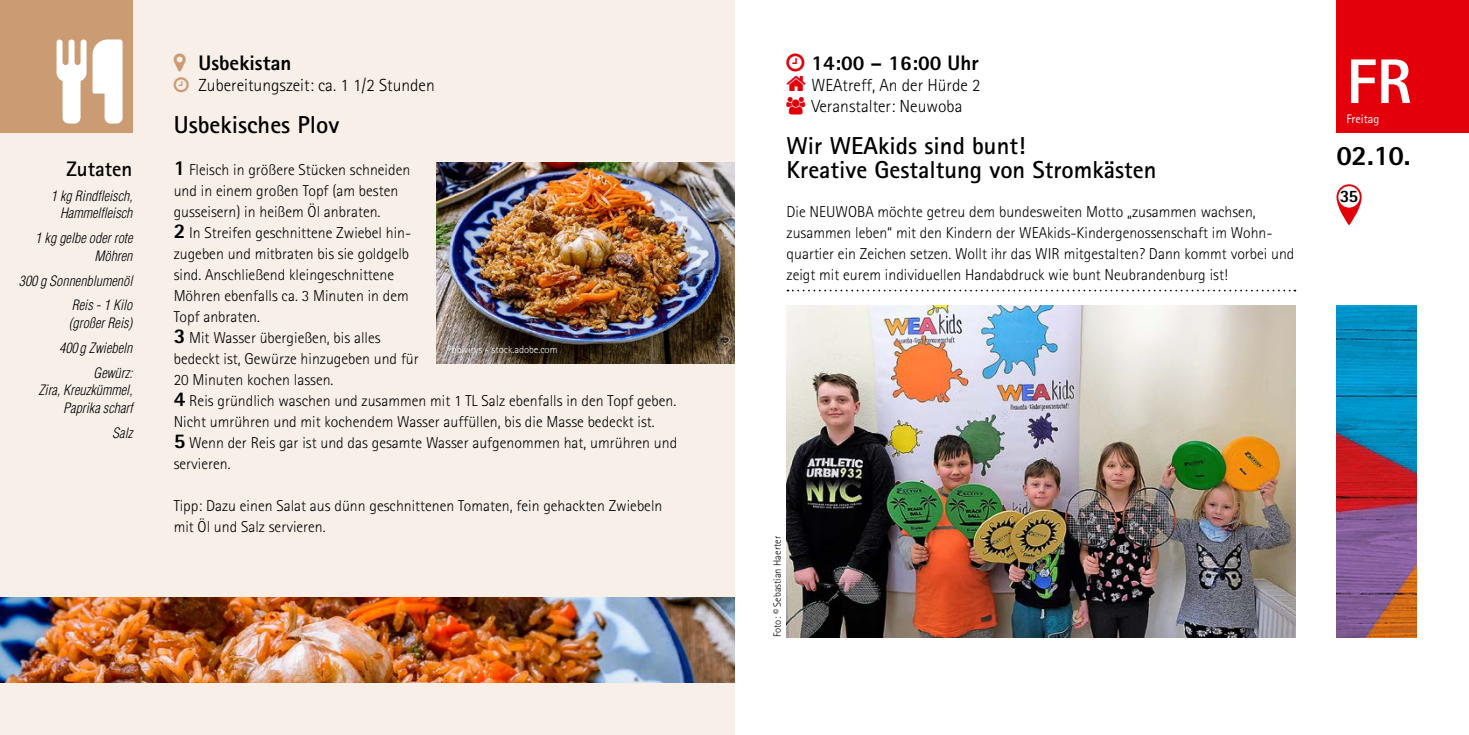
<style>
.page{position:relative;width:1469px;height:735px;background:#fff}
.page>*{position:absolute;margin:0;border:0;box-sizing:border-box;transform-origin:0 0}
.t1{font:800 63px "Rotis Sans Serif";color:#fff}
.t2{font:800 28px "Rotis Sans Serif";color:#000}
.t3{font:700 24.5px/24.5px "Rotis Sans Serif";color:#000}
.t4{font:800 21px "Rotis Sans Serif";color:#000}
.t5{font:700 21px "Rotis Sans Serif";color:#000}
.t6{font:300 17.5px/21px "Rotis Sans Serif";color:#000}
.t7{font:800 17.5px "Rotis Sans Serif";color:#000}
.t8{font:300 15.75px/21px "Rotis Sans Serif";color:#000}
.t9{font:italic 300 condensed 14px/17.5px "Helvetica";color:#000;text-align:right}
.t10{font:12.25px "Rotis Sans Serif";color:#fff}
.t11{font:300 10.5px "Rotis Sans Serif";color:#fff}
.t12{font:300 10.5px "Rotis Sans Serif";color:#000}
.s1{font-weight:800;font-size:21px}
</style>
<div class="page">
<div style="left:1336px;top:0;width:132px;height:132px;background:#e3000b"></div>
<svg style="left:787px;top:289px;width:508px;height:2px"></svg>
<img style="left:786px;top:305px;width:509px;height:331px">
<div style="left:0;top:0;width:734px;height:734px;background:#f7efe8"></div>
<div style="left:0;top:0;width:132px;height:132px;background:#cb9b73"></div>
<img style="left:436px;top:162px;width:298px;height:201px">
<img style="left:1336px;top:305px;width:80px;height:331px">
<img style="left:0;top:597px;width:734px;height:85px">
<svg style="left:1336px;top:184px;width:25px;height:41px"></svg>
<div style="left:1338px;top:186px;width:21px;height:21px;background:#fff;border-radius:50%"></div>
<h3 class="t5" style="left:66px;top:155px;width:68px">Zutaten</h3>
<p class="t9" style="left:51px;top:186px;width:83px">1 kg Rindfleisch,<br>Hammelfleisch</p>
<p class="t9" style="left:35px;top:229px;width:99px">1 kg gelbe oder rote<br>Möhren</p>
<p class="t9" style="left:19px;top:268px;width:115px;line-height:24.8px">300 g Sonnenblumenöl<br>Reis - 1 Kilo</p>
<p class="t9" style="left:59px;top:310px;width:75px;line-height:25px">(großer Reis)<br>400 g Zwiebeln<br>Gewürz:</p>
<p class="t9" style="left:38px;top:381px;width:96px">Zira, Kreuzkümmel,<br>Paprika scharf</p>
<p class="t9" style="left:112px;top:424px;width:22px">Salz</p>
<h3 class="t4" style="left:198px;top:49px;width:94px">Usbekistan</h3>
<p class="t6" style="left:198px;top:74px;width:238px">Zubereitungszeit: ca. 1 1/2 Stunden</p>
<h3 class="t3" style="left:174px;top:111px;width:167px">Usbekisches Plov</h3>
<p class="t8" style="left:174px;top:159px;width:505px"><span class="s1">1</span> Fleisch in größere Stücken schneiden<br>und in einem großen Topf (am besten<br>gusseisern) in heißem Öl anbraten.<br><span class="s1">2</span> In Streifen geschnittene Zwiebel hin-<br>zugeben und mitbraten bis sie goldgelb<br>sind. Anschließend kleingeschnittene<br>Möhren ebenfalls ca. 3 Minuten in dem<br>Topf anbraten.<br><span class="s1">3</span> Mit Wasser übergießen, bis alles<br>bedeckt ist, Gewürze hinzugeben und für<br>20 Minuten kochen lassen.<br><span class="s1">4</span> Reis gründlich waschen und zusammen mit 1 TL Salz ebenfalls in den Topf geben.<br>Nicht umrühren und mit kochendem Wasser auffüllen, bis die Masse bedeckt ist.<br><span class="s1">5</span> Wenn der Reis gar ist und das gesamte Wasser aufgenommen hat, umrühren und servieren.</p>
<p class="t8" style="left:174px;top:495px;width:490px">Tipp: Dazu einen Salat aus dünn geschnittenen Tomaten, fein gehackten Zwiebeln mit Öl und Salz servieren.</p>
<p class="t11" style="left:446px;top:343px;width:112px">©bbivirys - stock.adobe.com</p>
<h3 class="t4" style="left:811px;top:49px;width:169px">14:00 – 16:00 Uhr</h3>
<p class="t6" style="left:811px;top:74px;width:171px">WEAtreff, An der Hürde 2<br>Veranstalter: Neuwoba</p>
<h3 class="t3" style="left:786px;top:132px;width:371px">Wir WEAkids sind bunt!<br>Kreative Gestaltung von Stromkästen</h3>
<p class="t8" style="left:786px;top:201px;width:509px">Die NEUWOBA möchte getreu dem bundesweiten Motto „zusammen wachsen, zusammen leben“ mit den Kindern der WEAkids-Kindergenossenschaft im Wohn&shy;quartier ein Zeichen setzen. Wollt ihr das WIR mitgestalten? Dann kommt vorbei und zeigt mit eurem individuellen Handabdruck wie bunt Neubrandenburg ist!</p>
<h1 class="t1" style="left:1346px;top:41px;width:67px">FR</h1>
<p class="t10" style="left:1346px;top:111px;width:35px">Freitag</p>
<h2 class="t2" style="left:1336px;top:137px;width:76px">02.10.</h2>
<p class="t7" style="left:1339px;top:185px;width:20px">35</p>
<p class="t12" style="left:771px;top:636px;width:103px;rotate:-90deg">Foto: © Sebastian Haerter</p>
</div>
